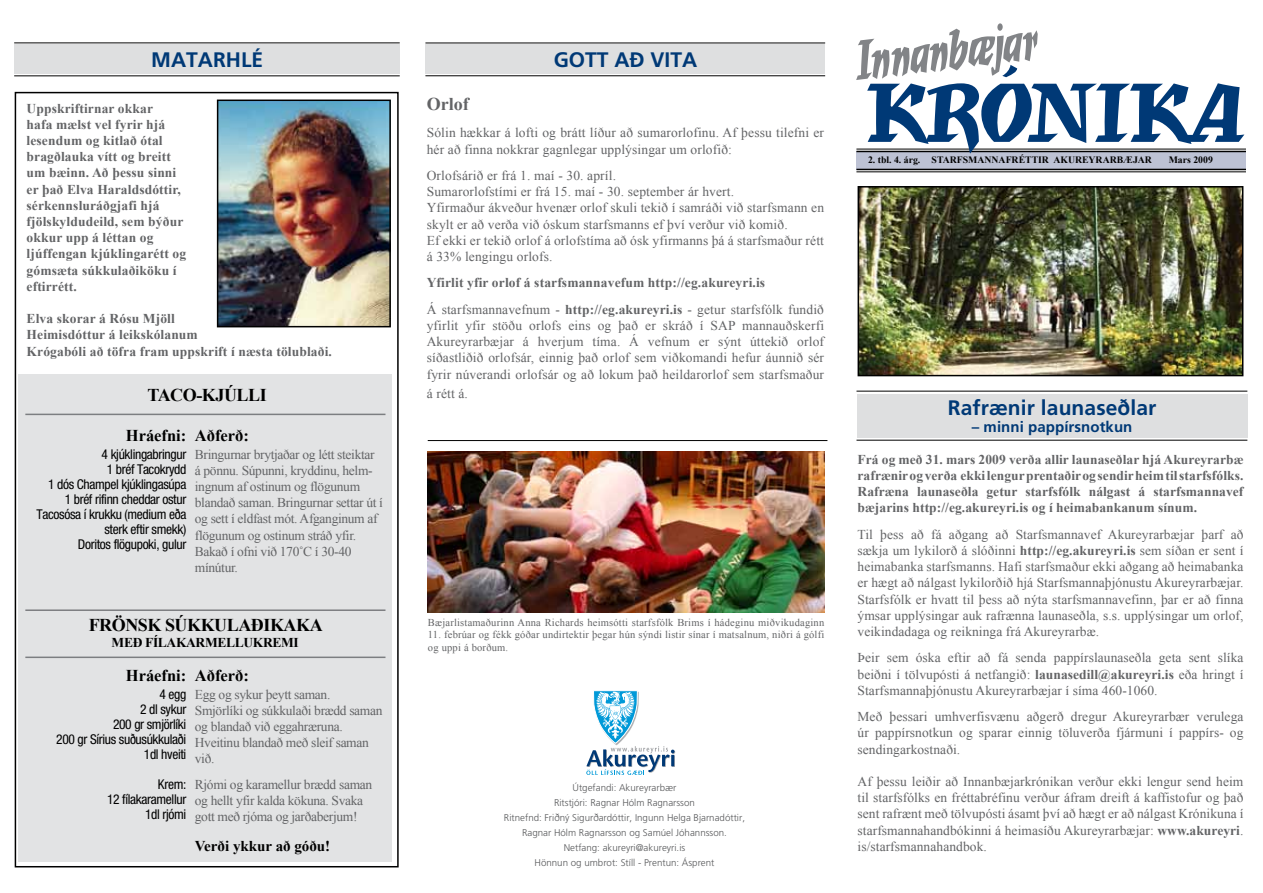
<style>
.page{position:relative;width:1263px;height:893px;background:#fff}
.page>*{position:absolute;margin:0;border:0;box-sizing:border-box;transform-origin:0 0}
.t1{font:700 21px "Frutiger";letter-spacing:.005em;color:#003976}
.t2{font:700 18px "Times New Roman";letter-spacing:-.025em;color:#000}
.t3{font:700 18px "Times New Roman";color:#636466}
.t4{font:700 16.5px "Times New Roman";color:#000}
.t5{font:700 15px "Frutiger";letter-spacing:.005em;color:#003976}
.t6{font:700 15px "Times New Roman";color:#000}
.t7{font:13.5px/16.2px "Times New Roman";letter-spacing:.005em;color:#636466;text-align:justify}
.t8{font:700 13.5px/16.2px "Times New Roman";letter-spacing:.01em;color:#636466}
.t9{font:13.5px/16.2px "Times New Roman";letter-spacing:-.025em;color:#636466}
.t10{font:condensed 13.5px/15px "Helvetica Neue";letter-spacing:-.025em;color:#000;text-align:right}
.t11{font:700 13.5px "Times New Roman";letter-spacing:-.025em;color:#000}
.t12{font:10.5px/12.6px "Times New Roman";letter-spacing:.02em;color:#636466}
.t13{font:300 9.75px/15px "Frutiger";color:#58595b;text-align:center}
.t14{font:700 9.75px "Times New Roman";color:#000}
.s1{font-weight:400}
.s2{font-weight:700}
</style>
<div class="page">
<div style="left:15px;top:92px;width:384px;height:775px;border:2px solid #000"></div>
<div style="left:19px;top:375px;width:373px;height:487px;background:#e2e3e4"></div>
<hr style="left:25px;top:414px;width:360px;height:1px;background:#7c7e81">
<hr style="left:25px;top:657px;width:360px;height:1px;background:#7c7e81">
<hr style="left:25px;top:609px;width:360px;height:2px;background:#7c7e81">
<img style="left:220px;top:103px;width:168px;height:221px">
<div style="left:217px;top:100px;width:174px;height:227px;border:2px solid #000"></div>
<div style="left:14px;top:45px;width:386px;height:29px;background:#dedfe0"></div>
<svg style="left:586px;top:690px;width:89px;height:85px"></svg>
<div style="left:856px;top:151px;width:390px;height:18px;background:#bdc2d4"></div>
<hr style="left:856px;top:151px;width:390px;height:1px;background:#000">
<hr style="left:856px;top:149px;width:390px;height:1px;background:#000">
<hr style="left:856px;top:169px;width:390px;height:1px;background:#000">
<hr style="left:856px;top:171px;width:390px;height:1px;background:#000">
<div style="left:426px;top:45px;width:399px;height:29px;background:#dedfe0"></div>
<hr style="left:425px;top:43px;width:400px;height:1px;background:#000">
<hr style="left:425px;top:75px;width:400px;height:1px;background:#000">
<hr style="left:428px;top:440px;width:399px;height:1px;background:#000">
<hr style="left:14px;top:43px;width:386px;height:1px;background:#000">
<hr style="left:14px;top:75px;width:386px;height:1px;background:#000">
<svg style="left:856px;top:23px;width:388px;height:131px"></svg>
<img style="left:860px;top:189px;width:380px;height:184px">
<div style="left:857px;top:186px;width:386px;height:190px;border:2px solid #000"></div>
<div style="left:857px;top:394px;width:390px;height:43px;background:#dedfe0"></div>
<hr style="left:856px;top:391px;width:391px;height:1px;background:#000">
<hr style="left:856px;top:440px;width:391px;height:1px;background:#000">
<img style="left:428px;top:452px;width:396px;height:160px">
<h1 class="t1" style="left:151px;top:48px;width:113px">MATARHLÉ</h1>
<h1 class="t1" style="left:554px;top:48px;width:145px">GOTT AÐ VITA</h1>
<h2 class="t3" style="left:427px;top:92px;width:43px">Orlof</h2>
<p class="t7" style="left:427px;top:124px;width:399px">Sólin hækkar á lofti og brátt líður að sumarorlofinu. Af þessu tilefni er hér að finna nokkrar gagnlegar upplýsingar um orlofið:</p>
<p class="t7" style="left:427px;top:167px;width:399px;text-align:left">Orlofsárið er frá 1. maí - 30. apríl.<br>Sumarorlofstími er frá 15. maí - 30. september ár hvert.<br>Yfirmaður ákveður hvenær orlof skuli tekið í samráði við starfsmann en skylt er að verða við óskum starfsmanns ef því verður við komið.<br>Ef ekki er tekið orlof á orlofstíma að ósk yfirmanns þá á starfsmaður rétt á 33% lengingu orlofs.</p>
<p class="t8" style="left:427px;top:269px;width:399px;line-height:26.4px">Yfirlit yfir orlof á starfsmannavefum http://eg.akureyri.is<br><span class="s1">Á starfsmannavefnum -</span> http://eg.akureyri.is <span class="s1">- getur starfsfólk fundið</span></p>
<p class="t7" style="left:427px;top:317px;width:399px">yfirlit yfir stöðu orlofs eins og það er skráð í SAP mannauðskerfi Akureyrarbæjar á hverjum tíma. Á vefnum er sýnt úttekið orlof síðastliðið orlofsár, einnig það orlof sem viðkomandi hefur áunnið sér fyrir núverandi orlofsár og að lokum það heildarorlof sem starfsmaður</p>
<p class="t7" style="left:427px;top:385px;width:43px">á rétt á.</p>
<p class="t8" style="left:27px;top:100px;width:161px">Uppskriftirnar okkar<br>hafa mælst vel fyrir hjá lesendum og kitlað ótal bragðlauka vítt og breitt um bæinn. Að þessu sinni er það Elva Haraldsdóttir, sérkennsluráðgjafi hjá fjölskyldudeild, sem býður okkur upp á léttan og ljúffengan kjúklingarétt og gómsæta súkkulaðiköku í eftirrétt.</p>
<p class="t8" style="left:27px;top:310px;width:307px">Elva skorar á Rósu Mjöll<br>Heimisdóttur á leikskólanum<br>Krógabóli að töfra fram uppskrift í næsta tölublaði.</p>
<h2 class="t2" style="left:147px;top:383px;width:121px">Taco-kjúlli</h2>
<p class="t4" style="left:126px;top:424px;width:62px">Hráefni:</p>
<p class="t10" style="left:37px;top:446px;width:151px">4 kjúklingabringur<br>1 bréf Tacokrydd<br>1 dós Champel kjúklingasúpa<br>1 bréf rifinn cheddar ostur<br>Tacosósa í krukku (medium eða sterk eftir smekk)<br>Doritos flögupoki, gulur</p>
<p class="t4" style="left:195px;top:424px;width:56px">Aðferð:</p>
<p class="t9" style="left:195px;top:446px;width:190px">Bringurnar brytjaðar og létt steiktar á pönnu. Súpunni, kryddinu, helm&shy;ingnum af ostinum og flögunum blandað saman. Bringurnar settar út í og sett í eldfast mót. Afganginum af flögunum og ostinum stráð yfir.<br>Bakað í ofni við 170˚C í 30-40 mínútur.</p>
<h2 class="t2" style="left:89px;top:612px;width:113px">Frönsk súkku</h2>
<h2 class="t2" style="left:227px;top:612px;width:58px">laðikaka</h2>
<p class="t11" style="left:112px;top:633px;width:66px">með fílakarme</p>
<p class="t11" style="left:226px;top:633px;width:29px">llukrem</p>
<p class="t11" style="left:293px;top:633px;width:7px">i</p>
<p class="t4" style="left:126px;top:664px;width:62px">Hráefni:</p>
<p class="t10" style="left:56px;top:686px;width:132px">4 egg<br>2 dl sykur<br>200 gr smjörlíki<br>200 gr Sírius suðusúkkulaði<br>1dl hveiti</p>
<p class="t10" style="left:107px;top:776px;width:81px">Krem:<br>12 fílakaramellur<br>1dl rjómi</p>
<p class="t4" style="left:195px;top:664px;width:56px">Aðferð:</p>
<p class="t9" style="left:195px;top:686px;width:189px">Egg og sykur þeytt saman.<br>Smjörlíki og súkkulaði brædd saman og blandað við eggahræruna.<br>Hveitinu blandað með sleif saman við.</p>
<p class="t9" style="left:195px;top:776px;width:179px">Rjómi og karamellur brædd saman og hellt yfir kalda kökuna. Svaka gott með rjóma og jarðaberjum!</p>
<p class="t6" style="left:195px;top:835px;width:137px">Verði ykkur að góðu!</p>
<p class="t12" style="left:428px;top:615px;width:398px">Bæjarlistamaðurinn Anna Richards heimsótti starfsfólk Brims í hádeginu miðvikudaginn</p>
<p class="t12" style="left:428px;top:628px;width:398px">11. febrúar og fékk góðar undirtektir þegar hún sýndi listir sínar í matsalnum, niðri á gólfi og uppi á borðum.</p>
<p class="t13" style="left:504px;top:780px;width:243px">Útgefandi: Akureyrarbær<br>Ritstjóri: Ragnar Hólm Ragnarsson<br>Ritnefnd: Friðný Sigurðardóttir, Ingunn Helga Bjarnadóttir, Ragnar Hólm Ragnarsson og Samúel Jóhannsson.<br>Netfang: akureyri@akureyri.is<br>Hönnun og umbrot: Stíll - Prentun: Ásprent</p>
<p class="t14" style="left:868px;top:153px;width:285px">2. tbl. 4. árg. STARFSMANNAFRÉTTIR AKUREYRARBÆJAR</p>
<p class="t14" style="left:1169px;top:153px;width:46px">Mars 2009</p>
<h1 class="t1" style="left:948px;top:396px;width:210px">Rafrænir launaseðlar</h1>
<p class="t5" style="left:972px;top:417px;width:162px">– minni pappírsnotkun</p>
<p class="t8" style="left:857px;top:451px;width:387px;text-align:justify">Frá og með 31. mars 2009 verða allir launaseðlar hjá Akureyrarbæ rafrænir og verða ekki lengur prentaðir og sendir heim til starfsfólks.<br>Rafræna launaseðla getur starfsfólk nálgast á starfsmannavef bæjarins http://eg.akureyri.is og í heimabankanum sínum.</p>
<p class="t7" style="left:857px;top:526px;width:387px">Til þess að fá aðgang að Starfsmannavef Akureyrarbæjar þarf að sækja um lykilorð á slóðinni <span class="s2">http://eg.akureyri.is</span> sem síðan er sent í heimabanka starfsmanns. Hafi starfsmaður ekki aðgang að heimabanka er hægt að nálgast lykilorðið hjá Starfsmannaþjónustu Akureyrarbæjar.<br>Starfsfólk er hvatt til þess að nýta starfsmannavefinn, þar er að finna ýmsar upplýsingar auk rafrænna launaseðla, s.s. upplýsingar um orlof, veikindadaga og reikninga frá Akureyrarbæ.</p>
<p class="t7" style="left:857px;top:650px;width:387px">Þeir sem óska eftir að fá senda pappírslaunaseðla geta sent slíka beiðni í tölvupósti á netfangið: <span class="s2">launasedill@akureyri.is</span> eða hringt í Starfsmannaþjónustu Akureyrarbæjar í síma 460-1060.</p>
<p class="t7" style="left:857px;top:708px;width:387px">Með þessari umhverfisvænu aðgerð dregur Akureyrarbær verulega úr pappírsnotkun og sparar einnig töluverða fjármuni í pappírs- og sendingarkostnaði.</p>
<p class="t7" style="left:857px;top:773px;width:387px">Af þessu leiðir að Innanbæjarkrónikan verður ekki lengur send heim til starfsfólks en fréttabréfinu verður áfram dreift á kaffistofur og það sent rafrænt með tölvupósti ásamt því að hægt er að nálgast Krónikuna í starfsmannahandbókinni á heimasíðu Akureyrarbæjar: <span class="s2">www.akureyri</span>. is/starfsmannahandbok.</p>
</div>
